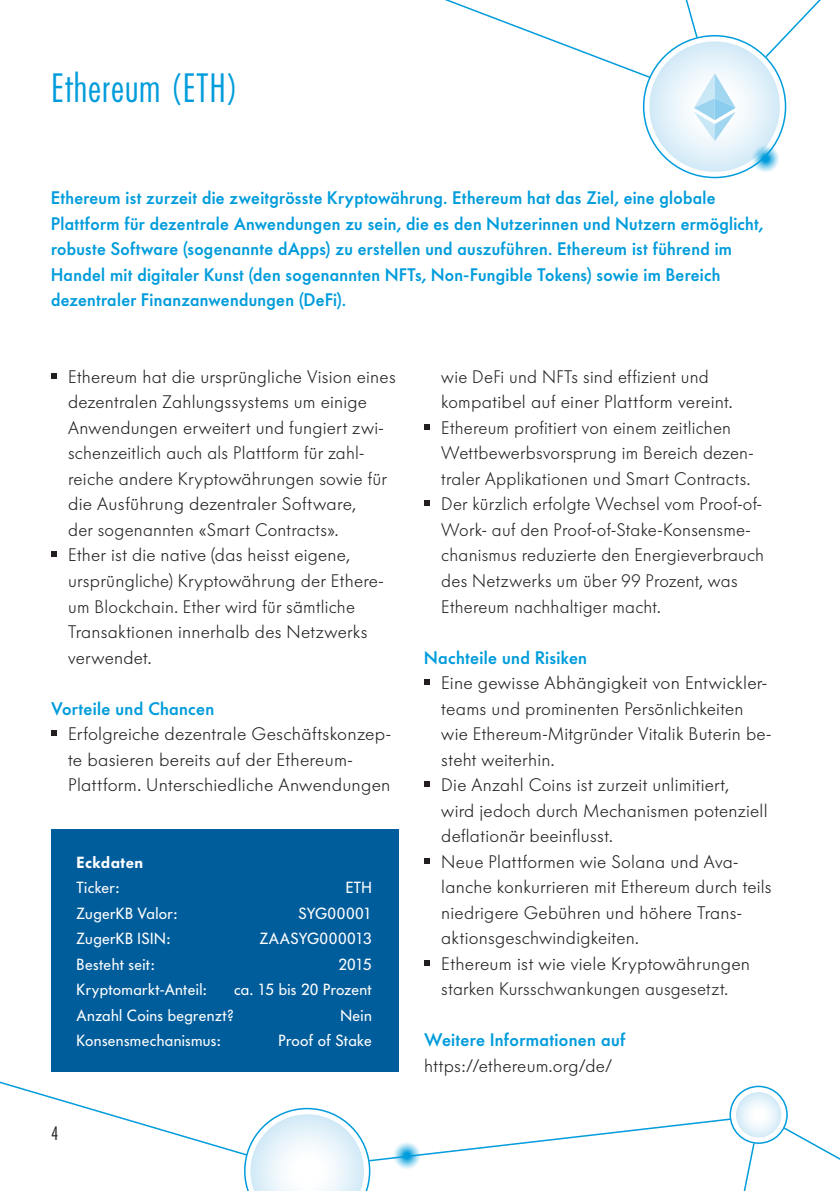
<style>
.page{position:relative;width:840px;height:1191px;background:#fff}
.page>*{position:absolute;margin:0;border:0;box-sizing:border-box;transform-origin:0 0}
.t1{font:38px "Futuraaconddlight CL";letter-spacing:.025em;color:#009cdb}
.t2{font:300 18px/25.6px "Futura BQ";letter-spacing:.015em;color:#231f20}
.t3{font:500 18px/25.6px "Futura BQ";letter-spacing:.02em;color:#009cdb}
.t4{font:18px "Futuraaconddlight CL";color:#231f20}
.t5{font:16px "Futura BQ";letter-spacing:.025em;color:#fff}
.t6{font:600 16px "Futura BQ";letter-spacing:.03em;color:#fff}
</style>
<div class="page">
<svg style="left:735px;top:1092px;width:45px;height:45px"></svg>
<div style="left:729px;top:1085px;width:58px;height:58px;border:2px solid #009cdb;border-radius:50%"></div>
<svg style="left:781px;top:1125px;width:58px;height:35px"></svg>
<svg style="left:0;top:1081px;width:731px;height:110px"></svg>
<svg style="left:743px;top:1141px;width:12px;height:50px"></svg>
<svg style="left:649px;top:41px;width:130px;height:131px"></svg>
<svg style="left:763px;top:0;width:58px;height:59px"></svg>
<svg style="left:445px;top:0;width:207px;height:79px"></svg>
<svg style="left:685px;top:0;width:13px;height:39px"></svg>
<svg style="left:750px;top:144px;width:29px;height:29px"></svg>
<svg style="left:693px;top:73px;width:42px;height:68px"></svg>
<svg style="left:51px;top:373px;width:6px;height:5px"></svg>
<svg style="left:51px;top:551px;width:6px;height:6px"></svg>
<svg style="left:51px;top:730px;width:6px;height:6px"></svg>
<svg style="left:424px;top:424px;width:5px;height:6px"></svg>
<svg style="left:424px;top:500px;width:5px;height:6px"></svg>
<svg style="left:424px;top:679px;width:5px;height:6px"></svg>
<svg style="left:424px;top:781px;width:5px;height:6px"></svg>
<svg style="left:424px;top:858px;width:5px;height:5px"></svg>
<svg style="left:424px;top:960px;width:5px;height:5px"></svg>
<div style="left:51px;top:829px;width:347px;height:242px;background:#005d9c"></div>
<h1 class="t1" style="left:51px;top:64px;width:188px">Ethereum (ETH)</h1>
<p class="t3" style="left:51px;top:185px;width:713px">Ethereum ist zurzeit die zweitgrösste Kryptowährung. Ethereum hat das Ziel, eine globale Plattform für dezentrale Anwendungen zu sein, die es den Nutzerinnen und Nutzern ermöglicht, robuste Software (sogenannte dApps) zu erstellen und auszuführen. Ethereum ist führend im Handel mit digitaler Kunst (den sogenannten NFTs, Non-Fungible Tokens) sowie im Bereich dezentraler Finanzanwendungen (DeFi).</p>
<p class="t2" style="left:68px;top:364px;width:329px">Ethereum hat die ursprüngliche Vision eines dezentralen Zahlungssystems um einige Anwendungen erweitert und fungiert zwi&shy;schenzeitlich auch als Plattform für zahl&shy;reiche andere Kryptowährungen sowie für die Ausführung dezentraler Software,<br>der sogenannten «Smart Contracts».<br>Ether ist die native (das heisst eigene, ursprüngliche) Kryptowährung der Ethere&shy;um Blockchain. Ether wird für sämtliche Transaktionen innerhalb des Netzwerks verwendet.</p>
<p class="t3" style="left:51px;top:695px;width:164px">Vorteile und Chancen</p>
<p class="t2" style="left:68px;top:721px;width:324px">Erfolgreiche dezentrale Geschäftskonzep&shy;te basieren bereits auf der Ethereum-<br>Plattform. Unterschiedliche Anwendungen</p>
<p class="t6" style="left:77px;top:851px;width:68px">Eckdaten</p>
<p class="t5" style="left:77px;top:877px;width:44px">Ticker:</p>
<p class="t5" style="left:345px;top:877px;width:28px">ETH</p>
<p class="t5" style="left:77px;top:902px;width:102px">ZugerKB Valor:</p>
<p class="t5" style="left:298px;top:902px;width:75px">SYG00001</p>
<p class="t5" style="left:77px;top:928px;width:95px">ZugerKB ISIN:</p>
<p class="t5" style="left:260px;top:928px;width:113px">ZAASYG000013</p>
<p class="t5" style="left:77px;top:953px;width:79px">Besteht seit:</p>
<p class="t5" style="left:338px;top:953px;width:35px">2015</p>
<p class="t5" style="left:77px;top:979px;width:131px">Kryptomarkt-Anteil:</p>
<p class="t5" style="left:234px;top:979px;width:139px">ca. 15 bis 20 Prozent</p>
<p class="t5" style="left:77px;top:1004px;width:158px">Anzahl Coins begrenzt?</p>
<p class="t5" style="left:340px;top:1004px;width:33px">Nein</p>
<p class="t5" style="left:77px;top:1030px;width:145px">Konsensmechanismus:</p>
<p class="t5" style="left:278px;top:1030px;width:95px">Proof of Stake</p>
<p class="t4" style="left:51px;top:1122px;width:9px">4</p>
<p class="t2" style="left:441px;top:364px;width:324px">wie DeFi und NFTs sind effizient und kompatibel auf einer Plattform vereint.<br>Ethereum profitiert von einem zeitlichen Wettbewerbsvorsprung im Bereich dezen&shy;traler Applikationen und Smart Contracts.<br>Der kürzlich erfolgte Wechsel vom Proof-of-Work- auf den Proof-of-Stake-Konsensme&shy;chanismus reduzierte den Energieverbrauch des Netzwerks um über 99 Prozent, was Ethereum nachhaltiger macht.</p>
<p class="t3" style="left:424px;top:644px;width:164px">Nachteile und Risiken</p>
<p class="t2" style="left:441px;top:670px;width:331px">Eine gewisse Abhängigkeit von Entwickler&shy;teams und prominenten Persönlichkeiten wie Ethereum-Mitgründer Vitalik Buterin be&shy;steht weiterhin.<br>Die Anzahl Coins ist zurzeit unlimitiert,<br>wird jedoch durch Mechanismen potenziell deflationär beeinflusst.<br>Neue Plattformen wie Solana und Ava&shy;lanche konkurrieren mit Ethereum durch teils niedrigere Gebühren und höhere Trans&shy;aktionsgeschwindigkeiten.<br>Ethereum ist wie viele Kryptowährungen starken Kursschwankungen ausgesetzt.</p>
<p class="t3" style="left:424px;top:1027px;width:202px">Weitere Informationen auf</p>
<p class="t2" style="left:424px;top:1052px;width:190px">https://ethereum.org/de/</p>
</div>
